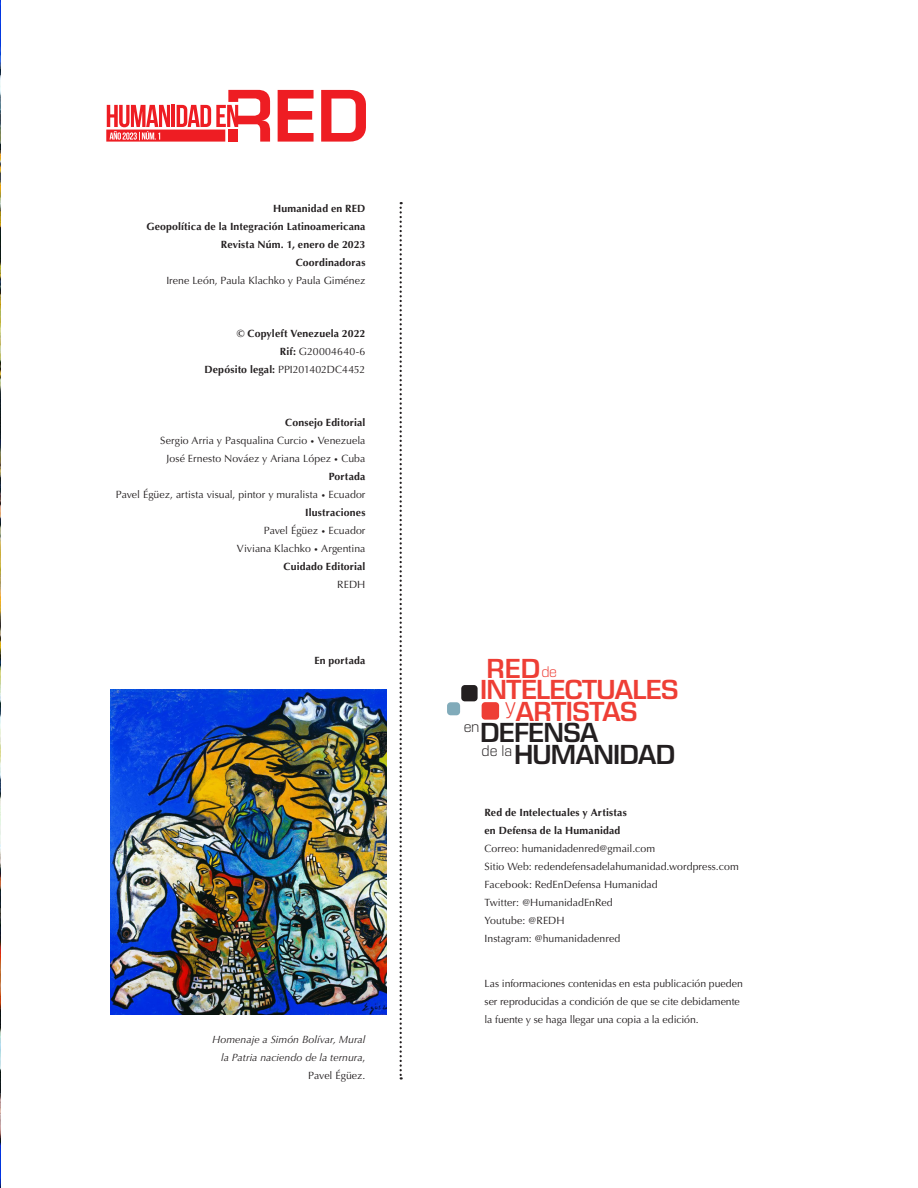
<style>
.page{position:relative;width:918px;height:1188px;background:#fff}
.page>*{position:absolute;margin:0;border:0;box-sizing:border-box;transform-origin:0 0}
.t1{font:600 28.05px "Eurostile Next LT Pro";letter-spacing:-.03em;color:#ee3e35}
.t2{font:600 28.05px "Eurostile Next LT Pro";letter-spacing:-.03em;color:#231f20}
.t3{font:300 24.6px "Eurostile Next LT Pro";color:#ee3e35}
.t4{font:300 15.75px "Eurostile Next LT Pro";color:#231f20}
.t5{font:300 15.75px "Eurostile Next LT Pro";color:#ee3e35}
.cuerpo_txt{font:10.5px/18px "Optima";color:#231f20}
.cuerpo_txt-2{font:700 10.5px/18px "Optima";letter-spacing:.015em;color:#231f20}
.cuerpo_txt-3{font:italic 10.5px/18px "Optima";letter-spacing:.005em;color:#231f20;text-align:right}
.cuerpo_txt-4{font:10.5px "Optima";letter-spacing:.02em;color:#231f20}
.s1{font-weight:700}
.s2{font-size:7.5px}
.s3{font-style:normal}
</style>
<div class="page">
<svg style="left:400px;top:202px;width:2px;height:878px"></svg>
<svg style="left:278px;top:90px;width:36px;height:52px"></svg>
<svg style="left:321px;top:90px;width:45px;height:52px"></svg>
<svg style="left:106px;top:90px;width:165px;height:52px"></svg>
<div style="left:461px;top:685px;width:17px;height:16px;background:#231f20;border-radius:4px"></div>
<div style="left:447px;top:702px;width:13px;height:13px;background:#81abba;border-radius:4px"></div>
<div style="left:482px;top:702px;width:17px;height:18px;background:#ee3e35;border-radius:4px"></div>
<img style="left:0;top:0;width:1px;height:1188px">
<svg style="left:0;top:111px;width:1px;height:36px"></svg>
<svg style="left:0;top:1023px;width:1px;height:97px"></svg>
<img style="left:111px;top:690px;width:276px;height:324px">
<p class="cuerpo_txt-2" style="left:273px;top:199px;width:94px">Humanidad en RED</p>
<p class="cuerpo_txt-2" style="left:146px;top:217px;width:221px">Geopolítica de la Integración Latinoamericana</p>
<p class="cuerpo_txt-2" style="left:221px;top:235px;width:146px">Revista Núm. 1, enero de 2023</p>
<p class="cuerpo_txt-2" style="left:296px;top:253px;width:71px">Coordinadoras</p>
<p class="cuerpo_txt" style="left:166px;top:271px;width:201px">Irene León, Paula Klachko y Paula Giménez</p>
<p class="cuerpo_txt-2" style="left:237px;top:324px;width:130px">© Copyleft Venezuela 2022</p>
<p class="cuerpo_txt-4" style="left:280px;top:345px;width:87px"><span class="s1">Rif:</span> G20004640-6</p>
<p class="cuerpo_txt" style="left:205px;top:360px;width:162px"><span class="s1">Depósito legal:</span> PPI201402DC4452</p>
<p class="cuerpo_txt-2" style="left:285px;top:413px;width:82px">Consejo Editorial</p>
<p class="cuerpo_txt" style="left:160px;top:431px;width:207px">Sergio Arria y Pasqualina Curcio <span class="s2">•</span> Venezuela</p>
<p class="cuerpo_txt" style="left:167px;top:449px;width:200px">José Ernesto Nováez y Ariana López <span class="s2">•</span> Cuba</p>
<p class="cuerpo_txt-2" style="left:329px;top:467px;width:38px">Portada</p>
<p class="cuerpo_txt" style="left:116px;top:485px;width:251px">Pavel Égüez, artista visual, pintor y muralista <span class="s2">•</span> Ecuador</p>
<p class="cuerpo_txt-2" style="left:305px;top:503px;width:62px">Ilustraciones</p>
<p class="cuerpo_txt" style="left:264px;top:521px;width:103px">Pavel Égüez <span class="s2">•</span> Ecuador</p>
<p class="cuerpo_txt" style="left:237px;top:539px;width:130px">Viviana Klachko <span class="s2">•</span> Argentina</p>
<p class="cuerpo_txt-2" style="left:284px;top:557px;width:83px">Cuidado Editorial</p>
<p class="cuerpo_txt" style="left:337px;top:575px;width:30px">REDH</p>
<p class="cuerpo_txt-2" style="left:314px;top:652px;width:53px">En portada</p>
<p class="cuerpo_txt-3" style="left:212px;top:1031px;width:155px">Homenaje a Simón Bolívar, Mural la Patria naciendo de la ternura<span class="s3">,<br>Pavel Égüez.</span></p>
<p class="t1" style="left:487px;top:653px;width:56px">RED</p>
<p class="t1" style="left:480px;top:674px;width:200px">INTELECTUALES</p>
<p class="t1" style="left:516px;top:696px;width:124px">ARTISTAS</p>
<p class="t2" style="left:514px;top:739px;width:163px">HUMANIDAD</p>
<p class="t5" style="left:541px;top:664px;width:17px">de</p>
<p class="t3" style="left:505px;top:693px;width:12px">y</p>
<p class="t2" style="left:480px;top:717px;width:120px">DEFENSA</p>
<p class="t4" style="left:464px;top:718px;width:17px">en</p>
<p class="t4" style="left:481px;top:742px;width:32px">de la</p>
<p class="cuerpo_txt-2" style="left:485px;top:804px;width:144px">Red de Intelectuales y Artistas en Defensa de la Humanidad</p>
<p class="cuerpo_txt" style="left:485px;top:840px;width:172px">Correo: humanidadenred@gmail.com</p>
<p class="cuerpo_txt" style="left:485px;top:858px;width:256px">Sitio Web: redendefensadelahumanidad.wordpress.com</p>
<p class="cuerpo_txt" style="left:485px;top:876px;width:175px">Facebook: RedEnDefensa Humanidad</p>
<p class="cuerpo_txt" style="left:485px;top:894px;width:130px">Twitter: @HumanidadEnRed</p>
<p class="cuerpo_txt" style="left:485px;top:912px;width:82px">Youtube: @REDH</p>
<p class="cuerpo_txt" style="left:485px;top:930px;width:137px">Instagram: @humanidadenred</p>
<p class="cuerpo_txt" style="left:485px;top:974px;width:260px">Las informaciones contenidas en esta publicación pueden ser reproducidas a condición de que se cite debidamente la fuente y se haga llegar una copia a la edición.</p>
</div>
